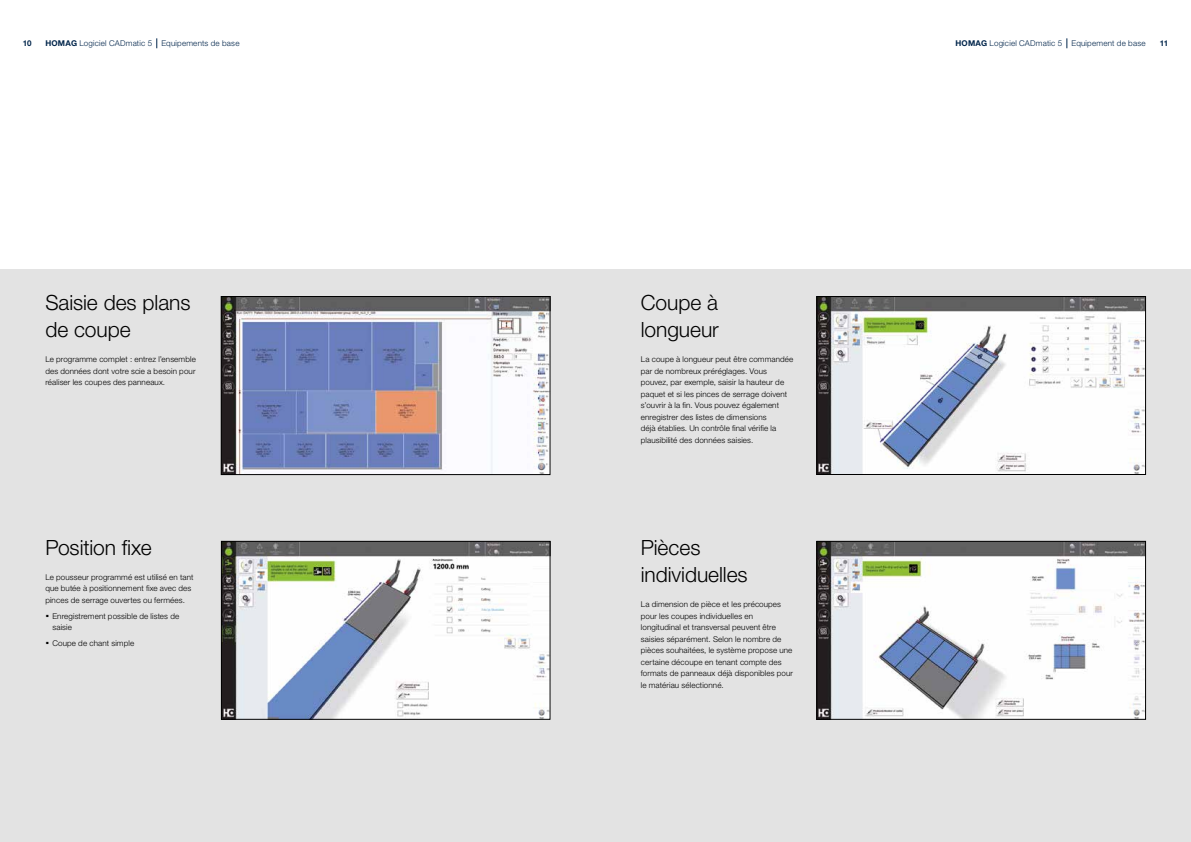
<style>
.page{position:relative;width:1191px;height:842px;background:#fff}
.page>*{position:absolute;margin:0;border:0;box-sizing:border-box;transform-origin:0 0}
.t1{font:300 21px/27.2px "Helvetica Neue LTW1 G";letter-spacing:-.005em;color:#000}
.t2{font:300 8px/11.5px "Helvetica Neue LTW1 G";letter-spacing:.015em;color:#000}
.t3{font:300 8px "Helvetica Neue LTW1 G";letter-spacing:.025em;color:#00254b}
.t4{font:700 8px "Helvetica Neue LTW1 G";color:#00254b}
.s1{font-weight:700}
.s2{font-weight:700;font-size:14px}
</style>
<div class="page">
<div style="left:0;top:269px;width:1191px;height:573px;background:#e3e3e3"></div>
<img style="left:223px;top:298px;width:325px;height:175px">
<div style="left:221px;top:296px;width:329px;height:179px;border:1px solid #000"></div>
<img style="left:223px;top:543px;width:325px;height:174px">
<div style="left:221px;top:541px;width:329px;height:178px;border:1px solid #000"></div>
<img style="left:819px;top:298px;width:324px;height:174px">
<div style="left:817px;top:296px;width:328px;height:178px;border:1px solid #000"></div>
<img style="left:818px;top:543px;width:325px;height:174px">
<div style="left:816px;top:541px;width:329px;height:178px;border:1px solid #000"></div>
<p class="t4" style="left:23px;top:39px;width:10px">10</p>
<p class="t3" style="left:45px;top:39px;width:196px"><span class="s1">HOMAG</span> Logiciel CADmatic 5 Equipements de base</p>
<p class="t3" style="left:955px;top:39px;width:192px"><span class="s1">HOMAG</span> Logiciel CADmatic 5 Equipement de base</p>
<p class="t4" style="left:1159px;top:39px;width:10px">11</p>
<h1 class="t1" style="left:45px;top:289px;width:147px">Saisie des plans de coupe</h1>
<p class="t2" style="left:45px;top:354px;width:152px;text-align:justify">Le programme complet : entrez l’ensemble des données dont votre scie a besoin pour réaliser les coupes des panneaux.</p>
<h1 class="t1" style="left:45px;top:534px;width:108px">Position fixe</h1>
<p class="t2" style="left:45px;top:571px;width:150px">Le pousseur programmé est utilisé en tant que butée à positionnement fixe avec des pinces de serrage ouvertes ou fermées.</p>
<p class="t2" style="left:52px;top:610px;width:128px;text-indent:-7px"><span class="s2">·</span> Enregistrement possible de listes de saisie</p>
<p class="t2" style="left:45px;top:637px;width:90px"><span class="s2">·</span> Coupe de chant simple</p>
<h1 class="t1" style="left:641px;top:289px;width:80px">Coupe à longueur</h1>
<p class="t2" style="left:641px;top:354px;width:154px">La coupe à longueur peut être commandée par de nombreux préréglages. Vous pouvez, par exemple, saisir la hauteur de paquet et si les pinces de serrage doivent s’ouvrir à la fin. Vous pouvez également enregistrer des listes de dimensions<br>déjà établies. Un contrôle final vérifie la plausibilité des données saisies.</p>
<h1 class="t1" style="left:641px;top:534px;width:108px">Pièces individuelles</h1>
<p class="t2" style="left:641px;top:598px;width:154px">La dimension de pièce et les précoupes pour les coupes individuelles en longitudinal et transversal peuvent être saisies séparément. Selon le nombre de pièces souhaitées, le système propose une certaine découpe en tenant compte des formats de panneaux déjà disponibles pour le matériau sélectionné.</p>
</div>
